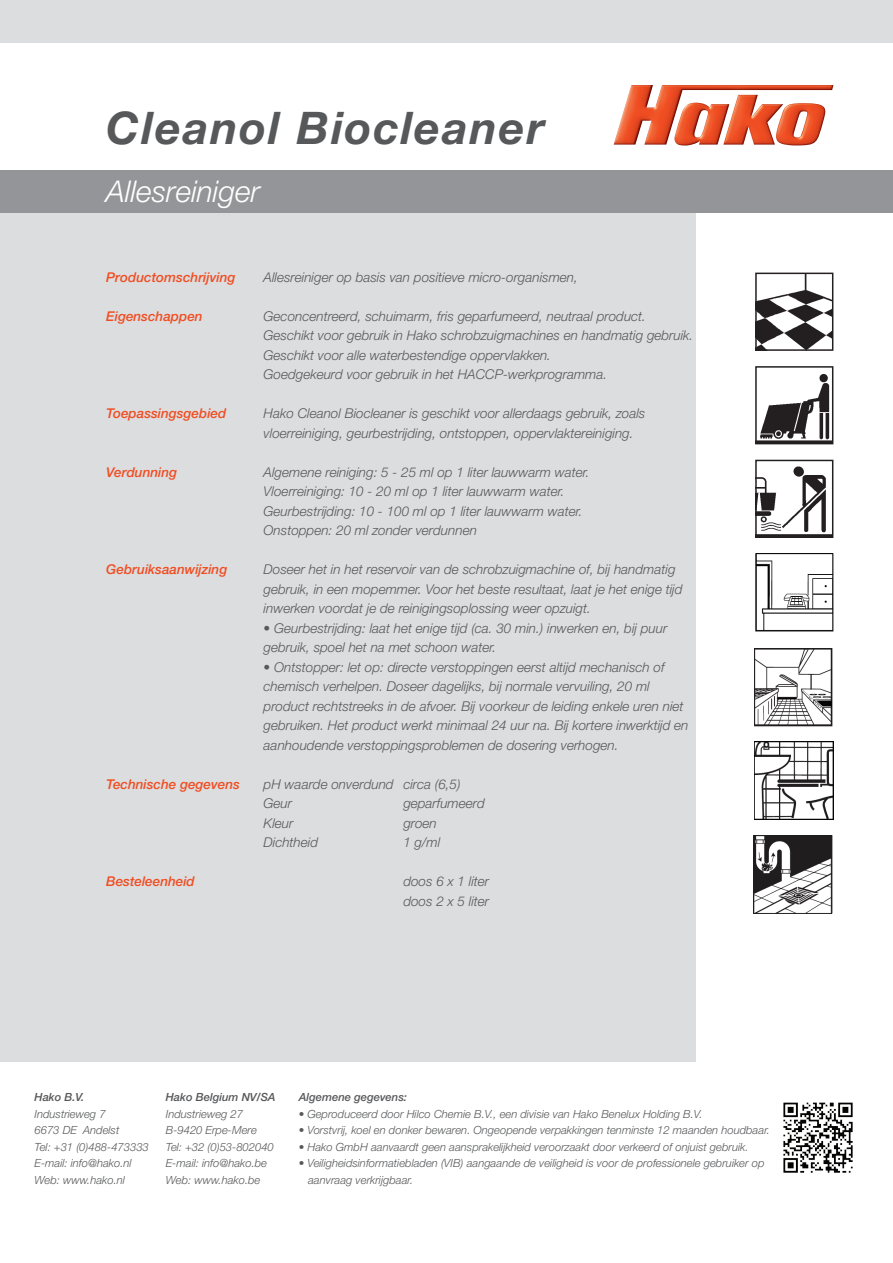
<style>
.page{position:relative;width:893px;height:1263px;background:#fff}
.page>*{position:absolute;margin:0;border:0;box-sizing:border-box;transform-origin:0 0}
.t1{font:italic 700 45px "Helvetica Neue LT Std";letter-spacing:.045em;color:#57585a}
.t2{font:italic 300 30px "Helvetica Neue LT Std";color:#fff}
.t3{font:italic 300 13.5px/19.5px "Helvetica Neue LT Std";color:#57585a}
.t4{font:italic 500 13.5px "Helvetica Neue LT Std";color:#f04d22}
.t5{font:italic 300 11.25px/16.5px "Helvetica Neue LT Std";color:#57585a}
.t6{font:italic 500 11.25px "Helvetica Neue LT Std";color:#57585a}
</style>
<div class="page">
<div style="left:0;top:213px;width:695px;height:849px;background:#dcdddf"></div>
<div style="left:0;top:0;width:893px;height:43px;background:#dcdddf"></div>
<div style="left:0;top:170px;width:893px;height:43px;background:#939598"></div>
<img style="left:614px;top:85px;width:219px;height:61px">
<img style="left:783px;top:1102px;width:70px;height:71px">
<img style="left:758px;top:276px;width:72px;height:72px">
<div style="left:755px;top:273px;width:78px;height:78px;border:2px solid #231f20"></div>
<img style="left:758px;top:374px;width:72px;height:67px">
<div style="left:755px;top:366px;width:78px;height:78px;border:2px solid #231f20"></div>
<img style="left:758px;top:466px;width:72px;height:69px">
<div style="left:755px;top:460px;width:78px;height:78px;border:2px solid #231f20"></div>
<div style="left:755px;top:553px;width:78px;height:78px;border:2px solid #231f20"></div>
<img style="left:756px;top:554px;width:76px;height:76px">
<img style="left:755px;top:648px;width:77px;height:78px">
<img style="left:755px;top:742px;width:78px;height:78px">
<img style="left:754px;top:836px;width:78px;height:77px">
<h1 class="t1" style="left:106px;top:100px;width:439px">Cleanol Biocleaner</h1>
<h2 class="t2" style="left:106px;top:174px;width:155px">Allesreiniger</h2>
<p class="t4" style="left:106px;top:269px;width:131px">Productomschrijving</p>
<p class="t3" style="left:264px;top:267px;width:316px">Allesreiniger op basis van positieve micro-organismen,</p>
<p class="t4" style="left:106px;top:308px;width:98px">Eigenschappen</p>
<p class="t3" style="left:264px;top:306px;width:431px">Geconcentreerd, schuimarm, fris geparfumeerd, neutraal product.<br>Geschikt voor gebruik in Hako schrobzuigmachines en handmatig gebruik.<br>Geschikt voor alle waterbestendige oppervlakken.<br>Goedgekeurd voor gebruik in het HACCP-werkprogramma.</p>
<p class="t4" style="left:106px;top:405px;width:122px">Toepassingsgebied</p>
<p class="t3" style="left:264px;top:404px;width:383px">Hako Cleanol Biocleaner is geschikt voor allerdaags gebruik, zoals vloerreiniging, geurbestrijding, ontstoppen, oppervlaktereiniging.</p>
<p class="t4" style="left:106px;top:464px;width:72px">Verdunning</p>
<p class="t3" style="left:264px;top:462px;width:327px">Algemene reiniging: 5 - 25 ml op 1 liter lauwwarm water.<br>Vloerreiniging: 10 - 20 ml op 1 liter lauwwarm water.<br>Geurbestrijding: 10 - 100 ml op 1 liter lauwwarm water.<br>Onstoppen: 20 ml zonder verdunnen</p>
<p class="t4" style="left:106px;top:561px;width:123px">Gebruiksaanwijzing</p>
<p class="t3" style="left:264px;top:559px;width:420px">Doseer het in het reservoir van de schrobzuigmachine of, bij handmatig gebruik, in een mopemmer. Voor het beste resultaat, laat je het enige tijd inwerken voordat je de reinigingsoplossing weer opzuigt.</p>
<p class="t3" style="left:264px;top:618px;width:405px">• Geurbestrijding: laat het enige tijd (ca. 30 min.) inwerken en, bij puur gebruik, spoel het na met schoon water.</p>
<p class="t3" style="left:264px;top:657px;width:426px">• Ontstopper: let op: directe verstoppingen eerst altijd mechanisch of chemisch verhelpen. Doseer dagelijks, bij normale vervuiling, 20 ml product rechtstreeks in de afvoer. Bij voorkeur de leiding enkele uren niet gebruiken. Het product werkt minimaal 24 uur na. Bij kortere inwerktijd en aanhoudende verstoppingsproblemen de dosering verhogen.</p>
<p class="t4" style="left:106px;top:776px;width:135px">Technische gegevens</p>
<p class="t3" style="left:264px;top:774px;width:198px">pH waarde onverdund circa (6,5)<br>Geur</p>
<p class="t3" style="left:403px;top:793px;width:83px">geparfumeerd</p>
<p class="t3" style="left:264px;top:813px;width:31px">Kleur</p>
<p class="t3" style="left:403px;top:813px;width:35px">groen</p>
<p class="t3" style="left:264px;top:832px;width:56px">Dichtheid</p>
<p class="t3" style="left:403px;top:832px;width:39px">1 g/ml</p>
<p class="t4" style="left:106px;top:873px;width:90px">Besteleenheid</p>
<p class="t3" style="left:403px;top:871px;width:87px">doos 6 x 1 liter doos 2 x 5 liter</p>
<p class="t6" style="left:35px;top:1090px;width:51px">Hako B.V.</p>
<p class="t5" style="left:35px;top:1105px;width:116px">Industrieweg 7<br>6673 DE Andelst<br>Tel: +31 (0)488-473333<br>E-mail: info@hako.nl<br>Web: www.hako.nl</p>
<p class="t6" style="left:166px;top:1090px;width:111px">Hako Belgium NV/SA</p>
<p class="t5" style="left:166px;top:1105px;width:110px">Industrieweg 27<br>B-9420 Erpe-Mere<br>Tel: +32 (0)53-802040<br>E-mail: info@hako.be<br>Web: www.hako.be</p>
<p class="t6" style="left:299px;top:1090px;width:110px">Algemene gegevens:</p>
<p class="t5" style="left:299px;top:1105px;width:405px">• Geproduceerd door Hilco Chemie B.V., een divisie van Hako Benelux Holding B.V.</p>
<p class="t5" style="left:299px;top:1121px;width:473px">• Vorstvrij, koel en donker bewaren. Ongeopende verpakkingen tenminste 12 maanden houdbaar.</p>
<p class="t5" style="left:299px;top:1138px;width:451px">• Hako GmbH aanvaardt geen aansprakelijkheid veroorzaakt door verkeerd of onjuist gebruik.</p>
<p class="t5" style="left:308px;top:1154px;width:458px;text-indent:-9px">• Veiligheidsinformatiebladen (VIB) aangaande de veiligheid is voor de professionele gebruiker op aanvraag verkrijgbaar.</p>
</div>
